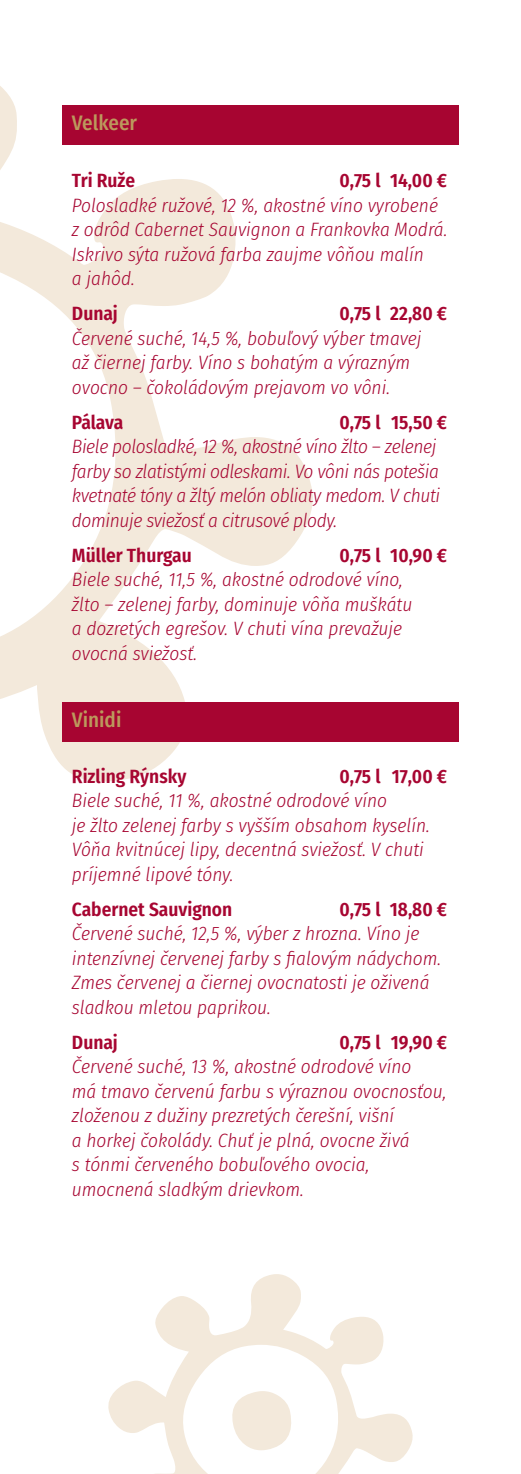
<style>
.page{position:relative;width:521px;height:1474px;background:#fff}
.page>*{position:absolute;margin:0;border:0;box-sizing:border-box;transform-origin:0 0}
.t1{font:500 21px "Fira Sans Condensed";color:#bc995c}
.t2{font:italic 300 19.25px/24.5px "Fira Sans Condensed";color:#a70531}
.t3{font:italic 300 19.25px/24.5px "Fira Sans Condensed";letter-spacing:-.02em;color:#a70531}
.t4{font:600 19.25px "Fira Sans Condensed";color:#a70531}
</style>
<div class="page">
<svg style="left:0;top:86px;width:315px;height:696px"></svg>
<svg style="left:108px;top:1274px;width:305px;height:199px"></svg>
<div style="left:62px;top:105px;width:397px;height:40px;background:#a70531"></div>
<div style="left:62px;top:701px;width:397px;height:40px;background:#a70531"></div>
<p class="t1" style="left:72px;top:106px;width:67px">Velkeer</p>
<p class="t4" style="left:72px;top:165px;width:65px">Tri Ruže</p>
<p class="t4" style="left:339px;top:165px;width:109px">0,75 l 14,00 €</p>
<p class="t2" style="left:72px;top:193px;width:377px">Polosladké ružové, 12 %, akostné víno vyrobené z odrôd Cabernet Sauvignon a Frankovka Modrá.<br>Iskrivo sýta ružová farba zaujme vôňou malín<br>a jahôd.</p>
<p class="t4" style="left:72px;top:298px;width:47px">Dunaj</p>
<p class="t4" style="left:339px;top:298px;width:109px">0,75 l 22,80 €</p>
<p class="t2" style="left:72px;top:326px;width:351px">Červené suché, 14,5 %, bobuľový výber tmavej až čiernej farby. Víno s bohatým a výrazným ovocno – čokoládovým prejavom vo vôni.</p>
<p class="t4" style="left:72px;top:406px;width:53px">Pálava</p>
<p class="t4" style="left:339px;top:406px;width:109px">0,75 l 15,50 €</p>
<p class="t3" style="left:72px;top:434px;width:370px">Biele polosladké, 12 %, akostné víno žlto – zelenej farby so zlatistými odleskami. Vo vôni nás potešia kvetnaté tóny a žltý melón obliaty medom. V chuti dominuje sviežosť a citrusové plody.</p>
<p class="t4" style="left:72px;top:539px;width:121px">Müller Thurgau</p>
<p class="t4" style="left:339px;top:539px;width:109px">0,75 l 10,90 €</p>
<p class="t2" style="left:72px;top:567px;width:342px">Biele suché, 11,5 %, akostné odrodové víno, žlto – zelenej farby, dominuje vôňa muškátu a dozretých egrešov. V chuti vína prevažuje ovocná sviežosť.</p>
<p class="t1" style="left:72px;top:703px;width:51px">Vinidi</p>
<p class="t4" style="left:72px;top:760px;width:116px">Rizling Rýnsky</p>
<p class="t4" style="left:339px;top:760px;width:109px">0,75 l 17,00 €</p>
<p class="t2" style="left:72px;top:788px;width:359px">Biele suché, 11 %, akostné odrodové víno<br>je žlto zelenej farby s vyšším obsahom kyselín.<br>Vôňa kvitnúcej lipy, decentná sviežosť. V chuti príjemné lipové tóny.</p>
<p class="t4" style="left:72px;top:893px;width:162px">Cabernet Sauvignon</p>
<p class="t4" style="left:339px;top:893px;width:109px">0,75 l 18,80 €</p>
<p class="t2" style="left:72px;top:921px;width:371px">Červené suché, 12,5 %, výber z hrozna. Víno je intenzívnej červenej farby s fialovým nádychom.<br>Zmes červenej a čiernej ovocnatosti je oživená sladkou mletou paprikou.</p>
<p class="t4" style="left:72px;top:1026px;width:47px">Dunaj</p>
<p class="t4" style="left:339px;top:1026px;width:109px">0,75 l 19,90 €</p>
<p class="t2" style="left:72px;top:1054px;width:376px">Červené suché, 13 %, akostné odrodové víno<br>má tmavo červenú farbu s výraznou ovocnosťou, zloženou z dužiny prezretých čerešní, višní<br>a horkej čokolády. Chuť je plná, ovocne živá<br>s tónmi červeného bobuľového ovocia, umocnená sladkým drievkom.</p>
</div>
